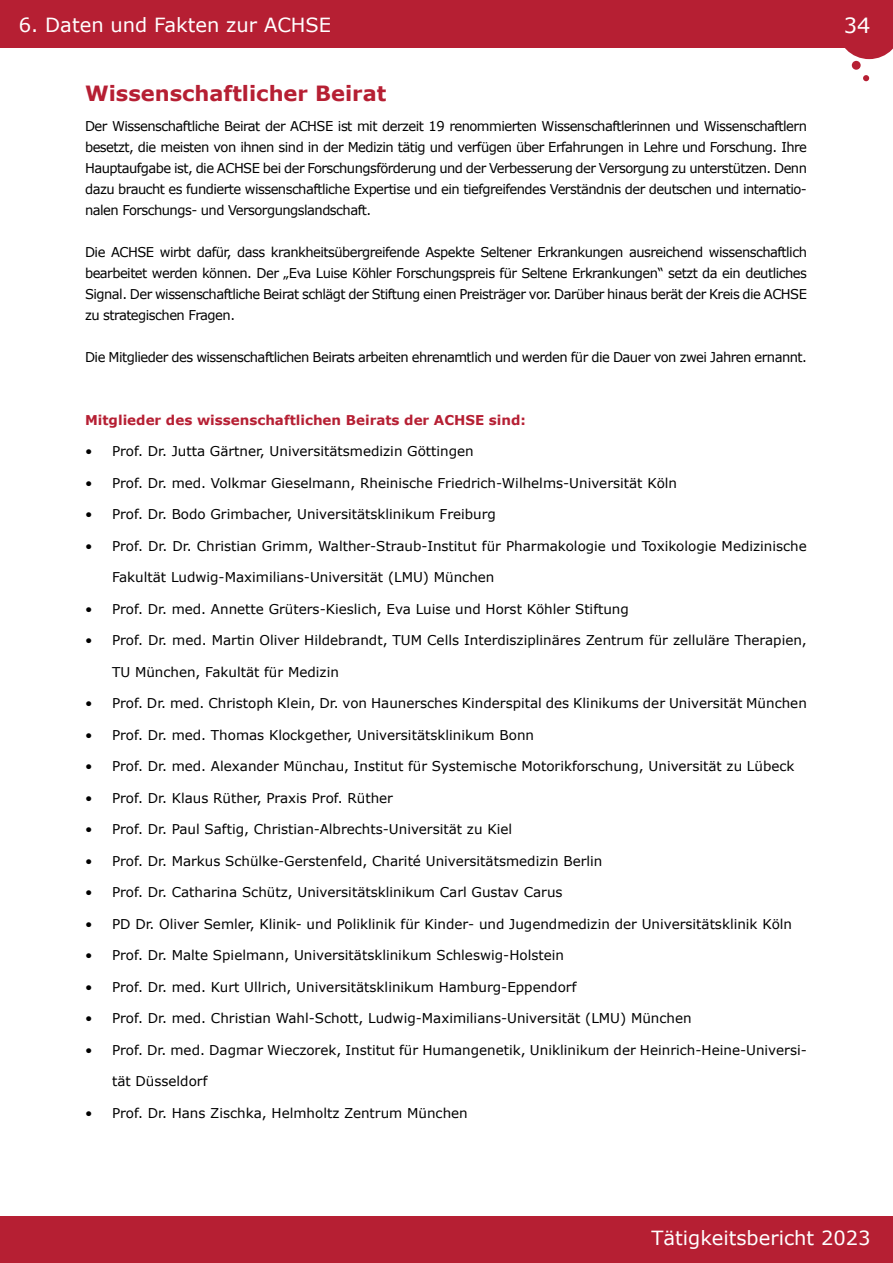
<style>
.page{position:relative;width:893px;height:1263px;background:#fff}
.page>*{position:absolute;margin:0;border:0;box-sizing:border-box;transform-origin:0 0}
.t1{font:700 21px "Verdana";color:#b61f33}
.t2{font:21px "Verdana";color:#fff}
.t3{font:19.5px "Verdana";color:#fff}
.t4{font:13.5px/21px "Verdana";color:#000;text-align:justify}
.t5{font:13.5px "Verdana";letter-spacing:-.04em;color:#000}
.t6{font:700 13.5px "Verdana";color:#b61f33}
</style>
<div class="page">
<svg style="left:863px;top:75px;width:6px;height:6px"></svg>
<div style="left:852px;top:61px;width:9px;height:9px;background:#b61f33;border-radius:50%"></div>
<svg style="left:837px;top:47px;width:56px;height:12px"></svg>
<div style="left:0;top:0;width:893px;height:47px;background:#b61f33"></div>
<div style="left:0;top:1217px;width:893px;height:46px;background:#b61f33"></div>
<h2 class="t3" style="left:19px;top:12px;width:314px">6. Daten und Fakten zur ACHSE</h2>
<h1 class="t1" style="left:85px;top:79px;width:303px">Wissenschaftlicher Beirat</h1>
<p class="t4" style="left:85px;top:115px;width:723px">Der Wissenschaftliche Beirat der ACHSE ist mit derzeit 19 renommierten Wissenschaftlerinnen und Wissenschaftlern besetzt, die meisten von ihnen sind in der Medizin tätig und verfügen über Erfahrungen in Lehre und Forschung. Ihre Hauptaufgabe ist, die ACHSE bei der Forschungsförderung und der Verbesserung der Versorgung zu unterstützen. Denn dazu braucht es fundierte wissenschaftliche Expertise und ein tiefgreifendes Verständnis der deutschen und internatio&shy;nalen Forschungs- und Versorgungslandschaft.</p>
<p class="t4" style="left:85px;top:241px;width:723px">Die ACHSE wirbt dafür, dass krankheitsübergreifende Aspekte Seltener Erkrankungen ausreichend wissenschaftlich bearbeitet werden können. Der „Eva Luise Köhler Forschungspreis für Seltene Erkrankungen“ setzt da ein deutliches Signal. Der wissenschaftliche Beirat schlägt der Stiftung einen Preisträger vor. Darüber hinaus berät der Kreis die ACHSE zu strategischen Fragen.</p>
<p class="t5" style="left:85px;top:347px;width:723px">Die Mitglieder des wissenschaftlichen Beirats arbeiten ehrenamtlich und werden für die Dauer von zwei Jahren ernannt.</p>
<p class="t6" style="left:85px;top:410px;width:442px">Mitglieder des wissenschaftlichen Beirats der ACHSE sind:</p>
<p class="t4" style="left:85px;top:441px;width:390px">• Prof. Dr. Jutta Gärtner, Universitätsmedizin Göttingen</p>
<p class="t4" style="left:85px;top:472px;width:594px">• Prof. Dr. med. Volkmar Gieselmann, Rheinische Friedrich-Wilhelms-Universität Köln</p>
<p class="t4" style="left:85px;top:504px;width:412px">• Prof. Dr. Bodo Grimbacher, Universitätsklinikum Freiburg</p>
<p class="t4" style="left:85px;top:535px;width:723px">• Prof. Dr. Dr. Christian Grimm, Walther-Straub-Institut für Pharmakologie und Toxikologie Medizinische</p>
<p class="t4" style="left:112px;top:567px;width:384px">Fakultät Ludwig-Maximilians-Universität (LMU) München</p>
<p class="t4" style="left:85px;top:598px;width:545px">• Prof. Dr. med. Annette Grüters-Kieslich, Eva Luise und Horst Köhler Stiftung</p>
<p class="t4" style="left:85px;top:630px;width:723px">• Prof. Dr. med. Martin Oliver Hildebrandt, TUM Cells Interdisziplinäres Zentrum für zelluläre Therapien,</p>
<p class="t4" style="left:112px;top:661px;width:228px">TU München, Fakultät für Medizin</p>
<p class="t4" style="left:85px;top:693px;width:723px">• Prof. Dr. med. Christoph Klein, Dr. von Haunersches Kinderspital des Klinikums der Universität München</p>
<p class="t4" style="left:85px;top:724px;width:451px">• Prof. Dr. med. Thomas Klockgether, Universitätsklinikum Bonn</p>
<p class="t4" style="left:85px;top:756px;width:711px">• Prof. Dr. med. Alexander Münchau, Institut für Systemische Motorikforschung, Universität zu Lübeck</p>
<p class="t4" style="left:85px;top:787px;width:310px">• Prof. Dr. Klaus Rüther, Praxis Prof. Rüther</p>
<p class="t4" style="left:85px;top:818px;width:429px">• Prof. Dr. Paul Saftig, Christian-Albrechts-Universität zu Kiel</p>
<p class="t4" style="left:85px;top:850px;width:519px">• Prof. Dr. Markus Schülke-Gerstenfeld, Charité Universitätsmedizin Berlin</p>
<p class="t4" style="left:85px;top:881px;width:479px">• Prof. Dr. Catharina Schütz, Universitätsklinikum Carl Gustav Carus</p>
<p class="t4" style="left:85px;top:913px;width:709px">• PD Dr. Oliver Semler, Klinik- und Poliklinik für Kinder- und Jugendmedizin der Universitätsklinik Köln</p>
<p class="t4" style="left:85px;top:944px;width:480px">• Prof. Dr. Malte Spielmann, Universitätsklinikum Schleswig-Holstein</p>
<p class="t4" style="left:85px;top:976px;width:493px">• Prof. Dr. med. Kurt Ullrich, Universitätsklinikum Hamburg-Eppendorf</p>
<p class="t4" style="left:85px;top:1007px;width:608px">• Prof. Dr. med. Christian Wahl-Schott, Ludwig-Maximilians-Universität (LMU) München</p>
<p class="t4" style="left:85px;top:1039px;width:723px">• Prof. Dr. med. Dagmar Wieczorek, Institut für Humangenetik, Uniklinikum der Heinrich-Heine-Universi-</p>
<p class="t4" style="left:112px;top:1070px;width:97px">tät Düsseldorf</p>
<p class="t4" style="left:85px;top:1102px;width:384px">• Prof. Dr. Hans Zischka, Helmholtz Zentrum München</p>
<h1 class="t2" style="left:844px;top:11px;width:28px">34</h1>
<h2 class="t3" style="left:651px;top:1224px;width:221px">Tätigkeitsbericht 2023</h2>
</div>
